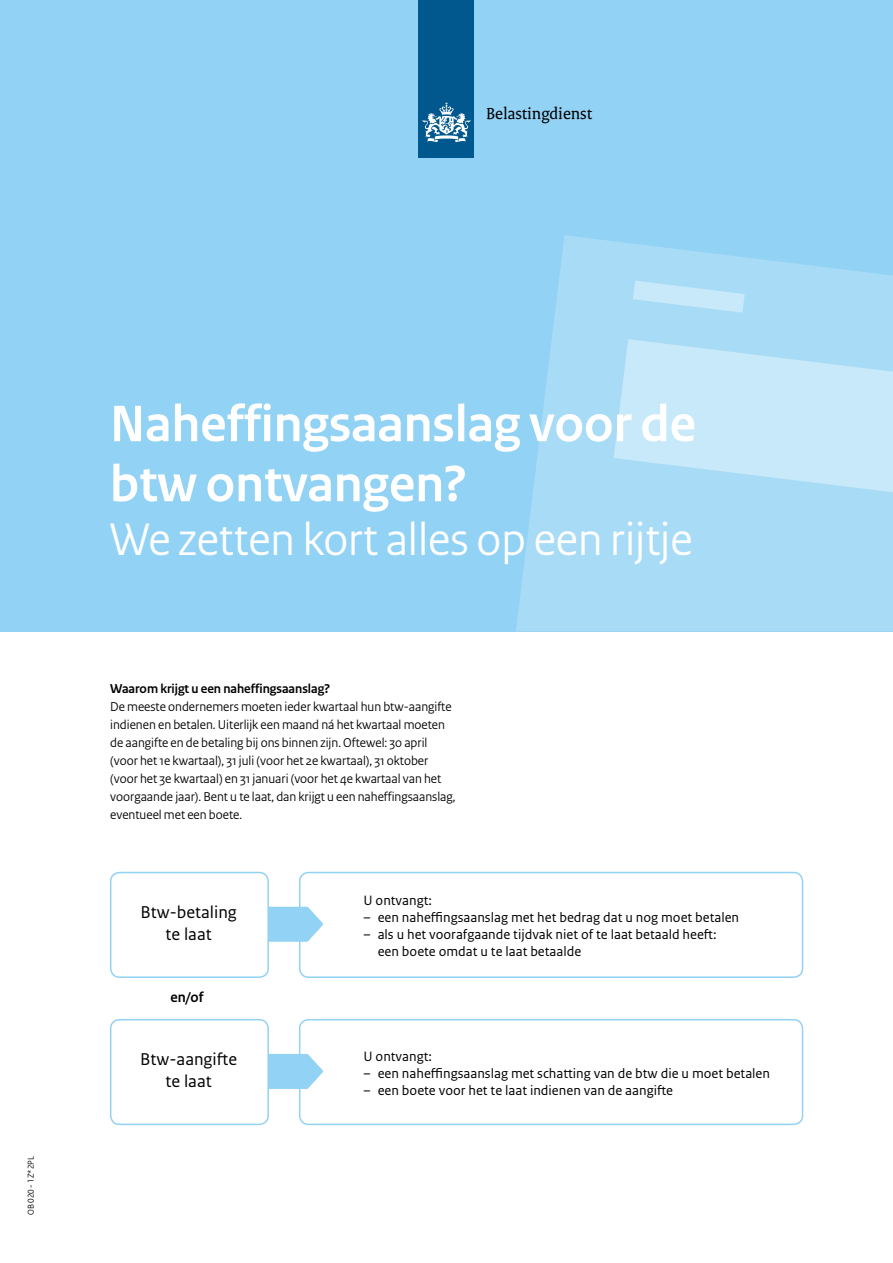
<style>
.page{position:relative;width:893px;height:1263px;background:#fff}
.page>*{position:absolute;margin:0;border:0;box-sizing:border-box;transform-origin:0 0}
.t1{font:700 54px/60px "Rijksoverheid Sans Heading";color:#fff}
.t2{font:48px "Rijksoverheid Sans Heading";color:#fff}
.t3{font:18px/21.6px "Rijksoverheid Sans Text";color:#000;text-align:center}
.t4{font:17.25px "Rijksoverheid Serif";color:#000}
.t5{font:700 15px "Rijksoverheid Sans Heading";color:#000}
.t6{font:14.25px/17.1px "Rijksoverheid Sans Text";color:#000}
.t7{font:13.5px/18px "Rijksoverheid Sans Heading";color:#000}
.t8{font:700 13.5px "Rijksoverheid Sans Heading";color:#000}
.t9{font:9px "Rijksoverheid Sans Heading";color:#000}
</style>
<div class="page">
<div style="left:0;top:0;width:893px;height:631px;background:#92d2f4"></div>
<svg style="left:516px;top:235px;width:377px;height:396px;fill:#a8dbf6"></svg>
<svg style="left:614px;top:339px;width:279px;height:153px;background:#c0e5f8"></svg>
<svg style="left:633px;top:281px;width:112px;height:32px;background:#bae3f7"></svg>
<div style="left:419px;top:0;width:55px;height:158px;background:#00588e"></div>
<svg style="left:423px;top:102px;width:47px;height:40px"></svg>
<div style="left:299px;top:872px;width:504px;height:106px;border:2px solid #92d2f4;border-radius:9px"></div>
<div style="left:299px;top:1019px;width:504px;height:106px;border:2px solid #92d2f4;border-radius:9px"></div>
<svg style="left:269px;top:907px;width:54px;height:35px;background:#a1d8f5"></svg>
<svg style="left:269px;top:1054px;width:54px;height:35px;background:#a0d8f5"></svg>
<div style="left:110px;top:872px;width:159px;height:106px;border:2px solid #92d2f4;border-radius:9px"></div>
<div style="left:110px;top:1019px;width:159px;height:106px;border:2px solid #92d2f4;border-radius:9px"></div>
<p class="t4" style="left:486px;top:103px;width:107px">Belastingdienst</p>
<p class="t9" style="left:26px;top:1215px;width:60px;rotate:-90deg">OB 020 - 1Z*2PL</p>
<h1 class="t1" style="left:110px;top:395px;width:588px">Naheffingsaanslag voor de btw ontvangen?</h1>
<h2 class="t2" style="left:110px;top:512px;width:584px">We zetten kort alles op een rijtje</h2>
<p class="t8" style="left:110px;top:681px;width:221px">Waarom krijgt u een naheffingsaanslag?</p>
<p class="t7" style="left:110px;top:698px;width:347px">De meeste ondernemers moeten ieder kwartaal hun btw-aangifte indienen en betalen. Uiterlijk een maand ná het kwartaal moeten de aangifte en de betaling bij ons binnen zijn. Oftewel: 30 april (voor het 1e kwartaal), 31 juli (voor het 2e kwartaal), 31 oktober (voor het 3e kwartaal) en 31 januari (voor het 4e kwartaal van het voorgaande jaar). Bent u te laat, dan krijgt u een naheffingsaanslag, eventueel met een boete.</p>
<h3 class="t3" style="left:140px;top:902px;width:98px">Btw-betaling te laat</h3>
<p class="t5" style="left:171px;top:988px;width:34px">en/of</p>
<h3 class="t3" style="left:140px;top:1049px;width:98px">Btw-aangifte te laat</h3>
<p class="t6" style="left:363px;top:892px;width:70px">U ontvangt:</p>
<p class="t6" style="left:363px;top:909px;width:377px">– een naheffingsaanslag met het bedrag dat u nog moet betalen</p>
<p class="t6" style="left:378px;top:926px;width:340px;text-indent:-14px">– als u het voorafgaande tijdvak niet of te laat betaald heeft: een boete omdat u te laat betaalde</p>
<p class="t6" style="left:363px;top:1048px;width:70px">U ontvangt:</p>
<p class="t6" style="left:363px;top:1065px;width:408px">– een naheffingsaanslag met schatting van de btw die u moet betalen</p>
<p class="t6" style="left:363px;top:1082px;width:311px">– een boete voor het te laat indienen van de aangifte</p>
</div>
